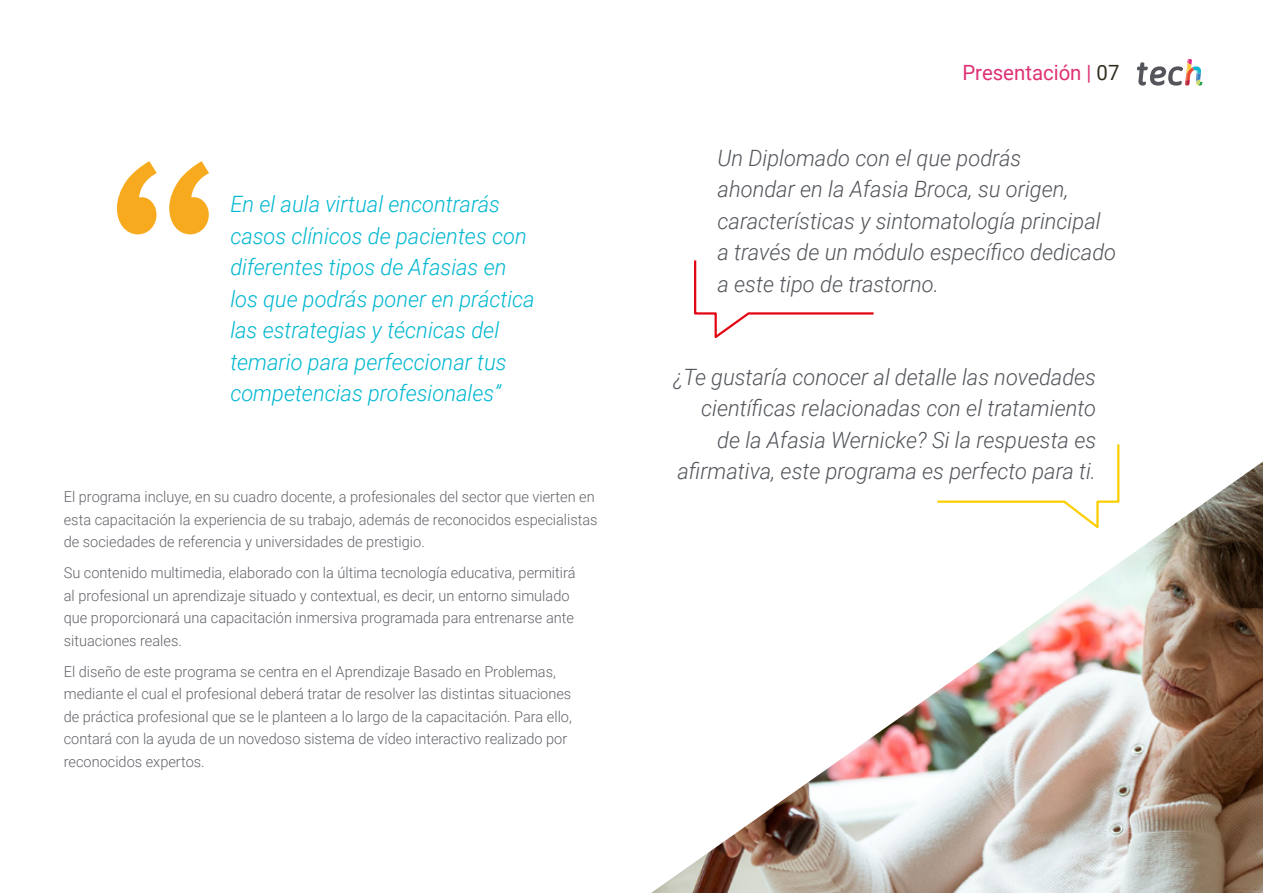
<style>
.page{position:relative;width:1263px;height:893px;background:#fff}
.page>*{position:absolute;margin:0;border:0;box-sizing:border-box;transform-origin:0 0}
.t1{font:italic 300 22.5px/31.5px "Roboto";color:#52555b;text-align:right}
.t2{font:italic 300 22.5px/31.5px "Roboto";color:#00b7d1}
.t3{font:21px "Roboto";color:#df3174}
.t4{font:300 15px/22.5px "Roboto";color:#61646a}
.s1{color:#312e20}
</style>
<div class="page">
<img style="left:651px;top:461px;width:612px;height:432px">
<svg style="left:117px;top:161px;width:92px;height:73px"></svg>
<svg style="left:1137px;top:59px;width:65px;height:27px"></svg>
<svg style="left:935px;top:444px;width:185px;height:88px"></svg>
<svg style="left:694px;top:260px;width:180px;height:78px"></svg>
<h1 class="t2" style="left:230px;top:188px;width:306px">En el aula virtual encontrarás casos clínicos de pacientes con diferentes tipos de Afasias en los que podrás poner en práctica las estrategias y técnicas del temario para perfeccionar tus competencias profesionales”</h1>
<p class="t4" style="left:64px;top:485px;width:535px">El programa incluye, en su cuadro docente, a profesionales del sector que vierten en esta capacitación la experiencia de su trabajo, además de reconocidos especialistas de sociedades de referencia y universidades de prestigio.</p>
<p class="t4" style="left:64px;top:561px;width:513px">Su contenido multimedia, elaborado con la última tecnología educativa, permitirá al profesional un aprendizaje situado y contextual, es decir, un entorno simulado que proporcionará una capacitación inmersiva programada para entrenarse ante situaciones reales.</p>
<p class="t4" style="left:64px;top:660px;width:510px">El diseño de este programa se centra en el Aprendizaje Basado en Problemas, mediante el cual el profesional deberá tratar de resolver las distintas situaciones de práctica profesional que se le planteen a lo largo de la capacitación. Para ello, contará con la ayuda de un novedoso sistema de vídeo interactivo realizado por reconocidos expertos.</p>
<h2 class="t3" style="left:962px;top:57px;width:159px">Presentación | <span class="s1">07</span></h2>
<h1 class="t1" style="left:717px;top:141px;width:400px;text-align:left">Un Diplomado con el que podrás<br>ahondar en la Afasia Broca, su origen, características y sintomatología principal a través de un módulo específico dedicado a este tipo de trastorno.</h1>
<h1 class="t1" style="left:673px;top:360px;width:424px">¿Te gustaría conocer al detalle las novedades científicas relacionadas con el tratamiento de la Afasia Wernicke? Si la respuesta es afirmativa, este programa es perfecto para ti.</h1>
</div>
